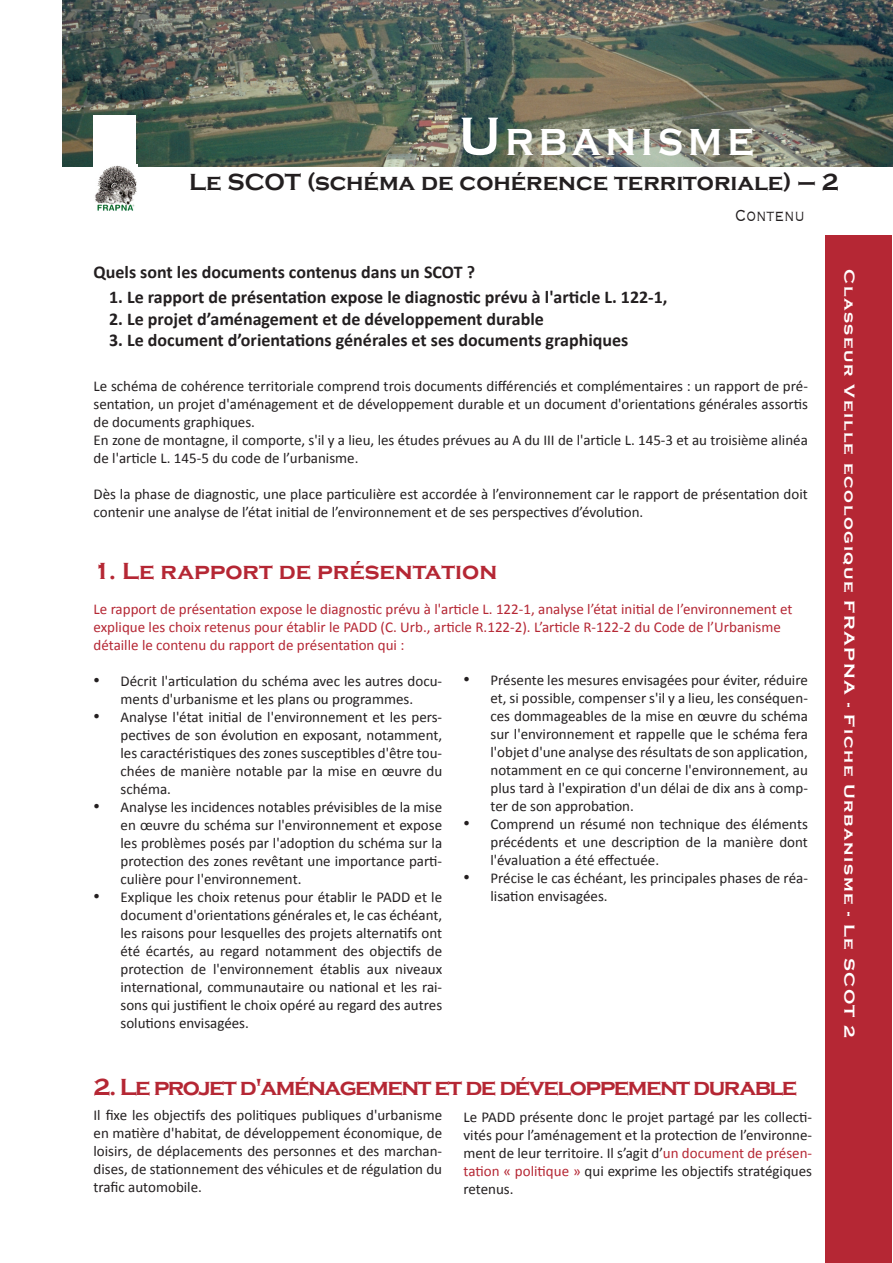
<style>
.page{position:relative;width:893px;height:1263px;background:#fff}
.page>*{position:absolute;margin:0;border:0;box-sizing:border-box;transform-origin:0 0}
.t1{font:700 38.7px "Copperplate Gothic";letter-spacing:.14em;color:#fff;scale:.91 1}
.t2{font:700 24px "Copperplate Gothic";letter-spacing:-.06em;color:#b52734}
.t3{font:700 24px "Copperplate Gothic";color:#231f20}
.t4{font:700 24px "Copperplate Gothic";color:#b52734}
.t5{font:300 21px "Copperplate";color:#231f20;scale:.75 1}
.t6{font:700 18px "Calibri";color:#231f20}
.t7{font:15px/18px "Calibri";color:#231f20;text-align:justify}
.t8{font:15px/18px "Calibri";color:#b52734}
.t9{font:700 15px "Copperplate Gothic";letter-spacing:.09em;color:#fff;scale:1.2 1}
.s1{font-size:55.35px}
.s2{font-family:"Times New Roman";font-size:18px}
.s3{color:#b52734}
</style>
<div class="page">
<img style="left:62px;top:0;width:831px;height:167px">
<div style="left:825px;top:235px;width:66px;height:1028px;background:#b52734"></div>
<div style="left:94px;top:115px;width:42px;height:114px;background:#fff"></div>
<img style="left:95px;top:164px;width:42px;height:47px">
<p class="t1" style="left:459px;top:120px;width:326px"><span class="s1">U</span>RBANISME</p>
<p class="t3" style="left:189px;top:169px;width:651px">Le SCOT (schéma de cohérence territoriale) – 2</p>
<p class="t6" style="left:94px;top:261px;width:383px">Quels sont les documents contenus dans un SCOT ?</p>
<p class="t6" style="left:109px;top:286px;width:560px">1. Le rapport de présentation expose le diagnostic prévu à l'article L. 122-1,</p>
<p class="t6" style="left:109px;top:307px;width:436px">2. Le projet d’aménagement et de développement durable</p>
<p class="t6" style="left:109px;top:329px;width:521px">3. Le document d’orientations générales et ses documents graphiques</p>
<p class="t5" style="left:735px;top:201px;width:95px">Contenu</p>
<p class="t7" style="left:94px;top:376px;width:716px">Le schéma de cohérence territoriale comprend trois documents différenciés et complémentaires : un rapport de pré&shy;sentation, un projet d'aménagement et de développement durable et un document d'orientations générales assortis de documents graphiques.</p>
<p class="t7" style="left:94px;top:430px;width:716px">En zone de montagne, il comporte, s'il y a lieu, les études prévues au A du III de l'article L. 145-3 et au troisième alinéa de l'article L. 145-5 du code de l’urbanisme.</p>
<p class="t7" style="left:94px;top:484px;width:716px">Dès la phase de diagnostic, une place particulière est accordée à l’environnement car le rapport de présentation doit contenir une analyse de l’état initial de l’environnement et de ses perspectives d’évolution.</p>
<p class="t4" style="left:94px;top:558px;width:405px">1. Le rapport de présentation</p>
<p class="t8" style="left:94px;top:599px;width:700px">Le rapport de présentation expose le diagnostic prévu à l'article L. 122-1, analyse l’état initial de l’environnement et explique les choix retenus pour établir le PADD (C. Urb., article R.122-2). L’article R-122-2 du Code de l’Urbanisme détaille le contenu du rapport de présentation qui :</p>
<p class="t7" style="left:490px;top:670px;width:319px;text-indent:-27px"><span class="s2">•</span> Présente les mesures envisagées pour éviter, réduire et, si possible, compenser s'il y a lieu, les conséquen&shy;ces dommageables de la mise en œuvre du schéma sur l'environnement et rappelle que le schéma fera l'objet d'une analyse des résultats de son application, notamment en ce qui concerne l'environnement, au plus tard à l'expiration d'un délai de dix ans à comp&shy;ter de son approbation.</p>
<p class="t7" style="left:490px;top:814px;width:319px;text-indent:-27px"><span class="s2">•</span> Comprend un résumé non technique des éléments précédents et une description de la manière dont l'évaluation a été effectuée.</p>
<p class="t7" style="left:490px;top:868px;width:319px;text-indent:-27px"><span class="s2">•</span> Précise le cas échéant, les principales phases de réa&shy;lisation envisagées.</p>
<p class="t7" style="left:94px;top:671px;width:350px;text-align:center"><span class="s2">•</span> Décrit l'articulation du schéma avec les autres docu&shy;ments d'urbanisme et les plans ou programmes.</p>
<p class="t7" style="left:121px;top:707px;width:323px;text-indent:-27px"><span class="s2">•</span> Analyse l'état initial de l'environnement et les pers&shy;pectives de son évolution en exposant, notamment, les caractéristiques des zones susceptibles d'être tou&shy;chées de manière notable par la mise en œuvre du schéma.</p>
<p class="t7" style="left:121px;top:797px;width:323px;text-indent:-27px"><span class="s2">•</span> Analyse les incidences notables prévisibles de la mise en œuvre du schéma sur l'environnement et expose les problèmes posés par l'adoption du schéma sur la protection des zones revêtant une importance parti&shy;culière pour l'environnement.</p>
<p class="t7" style="left:121px;top:887px;width:323px;text-indent:-27px"><span class="s2">•</span> Explique les choix retenus pour établir le PADD et le document d'orientations générales et, le cas échéant, les raisons pour lesquelles des projets alternatifs ont été écartés, au regard notamment des objectifs de protection de l'environnement établis aux niveaux international, communautaire ou national et les rai&shy;sons qui justifient le choix opéré au regard des autres solutions envisagées.</p>
<p class="t2" style="left:94px;top:1073px;width:705px">2. Le projet d'aménagement et de développement durable</p>
<p class="t7" style="left:94px;top:1105px;width:350px">Il fixe les objectifs des politiques publiques d'urbanisme en matière d'habitat, de développement économique, de loisirs, de déplacements des personnes et des marchan&shy;dises, de stationnement des véhicules et de régulation du trafic automobile.</p>
<p class="t7" style="left:463px;top:1107px;width:350px">Le PADD présente donc le projet partagé par les collecti&shy;vités pour l’aménagement et la protection de l’environne&shy;ment de leur territoire. Il s’agit d’<span class="s3">un document de présen&shy;tation « politique »</span> qui exprime les objectifs stratégiques retenus.</p>
<p class="t9" style="left:858px;top:269px;width:642px;rotate:90deg">Classeur Veille ecologique FRAPNA - Fiche Urbanisme - Le SCOT 2</p>
</div>
